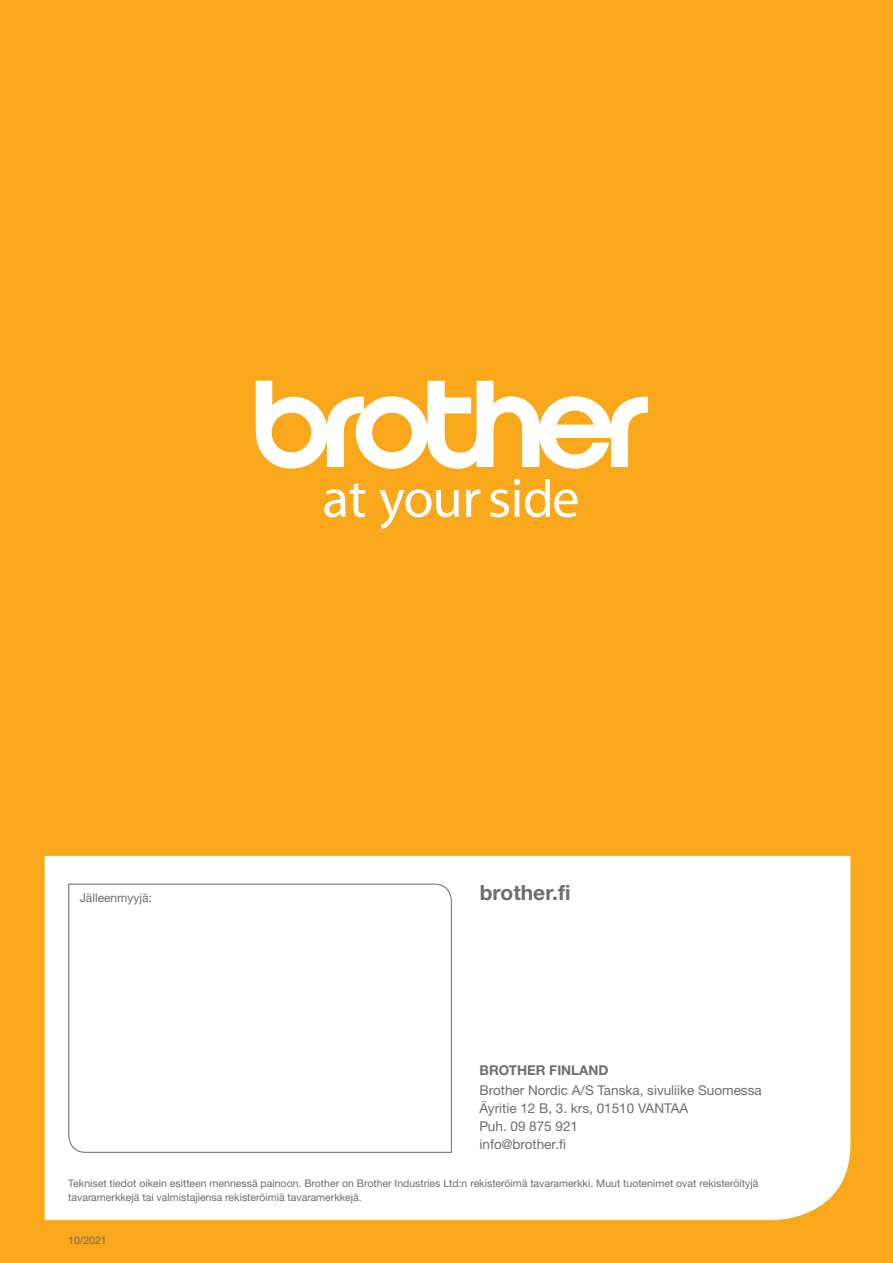
<style>
.page{position:relative;width:893px;height:1263px;background:#f9a71b}
.page>*{position:absolute;margin:0;border:0;box-sizing:border-box;transform-origin:0 0}
.t1{font:700 21px "Helvetica Neue LTW1 G";color:#6c6d70}
.t2{font:13.5px/18px "Helvetica Neue LTW1 G";color:#6c6d70}
.t3{font:700 13.5px "Helvetica Neue LTW1 G";color:#6c6d70}
.t4{font:12px "Helvetica Neue LTW1 G";color:#6c6d70}
.t5{font:10.5px/13.5px "Helvetica Neue LTW1 G";color:#6c6d70}
</style>
<div class="page">
<div style="left:45px;top:856px;width:805px;height:364px;background:#fff"></div>
<div style="left:68px;top:883px;width:384px;height:270px;background:#fff"></div>
<svg style="left:256px;top:381px;width:392px;height:88px"></svg>
<svg style="left:324px;top:483px;width:41px;height:34px"></svg>
<svg style="left:379px;top:489px;width:80px;height:40px"></svg>
<svg style="left:466px;top:489px;width:14px;height:28px"></svg>
<svg style="left:490px;top:479px;width:88px;height:38px"></svg>
<div style="left:478px;top:884px;width:334px;height:23px;background:#fff"></div>
<p class="t4" style="left:80px;top:890px;width:74px">Jälleenmyyjä:</p>
<p class="t1" style="left:480px;top:880px;width:92px">brother.fi</p>
<p class="t3" style="left:479px;top:1061px;width:131px">BROTHER FINLAND</p>
<p class="t2" style="left:479px;top:1081px;width:284px">Brother Nordic A/S Tanska, sivuliike Suomessa<br>Äyritie 12 B, 3. krs, 01510 VANTAA</p>
<p class="t2" style="left:479px;top:1117px;width:100px">Puh. 09 875 921 info@brother.fi</p>
<p class="t5" style="left:68px;top:1177px;width:692px">Tekniset tiedot oikein esitteen mennessä painoon. Brother on Brother Industries Ltd:n rekisteröimä tavaramerkki. Muut tuotenimet ovat rekisteröityjä tavaramerkkejä tai valmistajiensa rekisteröimiä tavaramerkkejä.</p>
<p class="t5" style="left:68px;top:1233px;width:40px">10/2021</p>
</div>
